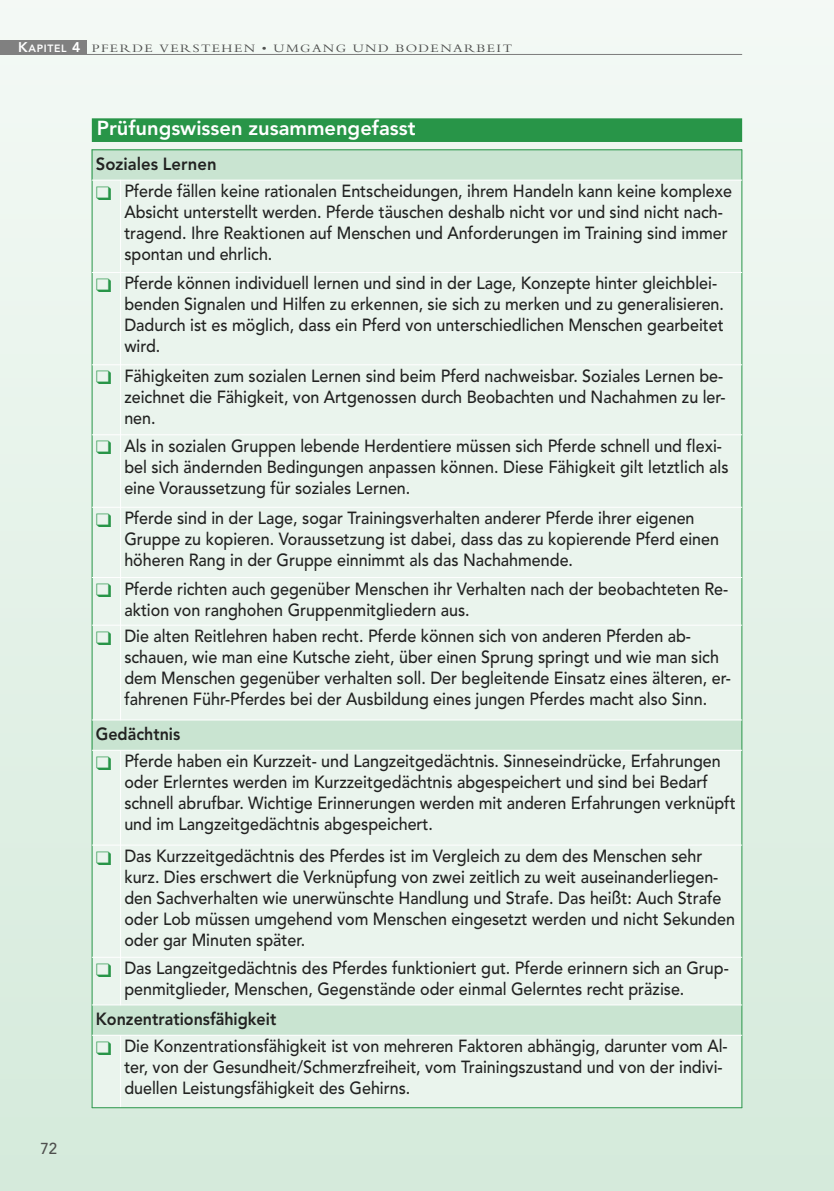
<style>
.page{position:relative;width:834px;height:1191px;background:#fff}
.page>*{position:absolute;margin:0;border:0;box-sizing:border-box;transform-origin:0 0}
.t1{font:800 20.12px "Avenir";color:#fff}
.t2{font:500 17.5px/21px "Avenir";color:#222221;scale:.92 1}
.t3{font:800 17.5px "Avenir";color:#222221;scale:.92 1}
.t4{font:800 17.5px "Avenir";color:#222221;scale:.95 1}
.t5{font:500 15.75px "Avenir";color:#4f4f4e;scale:.95 1}
.t6{font:11.9px "M Bembo";letter-spacing:.1em;color:#4f4f4e;scale:1.18 1}
.t7{font:800 10.5px "Avenir";letter-spacing:.065em;color:#fff}
.s1{font-size:14px}
.s2{color:#289548}
</style>
<div class="page">
<div style="left:0;top:0;width:833px;height:1191px;background:linear-gradient(to bottom,#f3f9f5,#d4eada)"></div>
<hr style="left:87px;top:54px;width:655px;height:1px;background:#7b7b7a">
<div style="left:0;top:40px;width:87px;height:15px;background:#808080"></div>
<div style="left:92px;top:118px;width:650px;height:24px;background:#289548"></div>
<div style="left:92px;top:150px;width:649px;height:30px;background:#c9e4d1"></div>
<div style="left:92px;top:180px;width:28px;height:92px;background:#eaf4ed"></div>
<div style="left:120px;top:180px;width:622px;height:92px;background:#eaf4ed"></div>
<div style="left:92px;top:272px;width:28px;height:93px;background:#eaf4ed"></div>
<div style="left:120px;top:272px;width:622px;height:93px;background:#eaf4ed"></div>
<div style="left:92px;top:365px;width:28px;height:70px;background:#eaf4ed"></div>
<div style="left:120px;top:365px;width:622px;height:70px;background:#eaf4ed"></div>
<div style="left:92px;top:435px;width:28px;height:72px;background:#eaf4ed"></div>
<div style="left:120px;top:435px;width:622px;height:72px;background:#eaf4ed"></div>
<div style="left:92px;top:507px;width:28px;height:70px;background:#eaf4ed"></div>
<div style="left:120px;top:507px;width:622px;height:70px;background:#eaf4ed"></div>
<div style="left:92px;top:577px;width:28px;height:48px;background:#eaf4ed"></div>
<div style="left:120px;top:577px;width:622px;height:48px;background:#eaf4ed"></div>
<div style="left:92px;top:625px;width:28px;height:95px;background:#eaf4ed"></div>
<div style="left:120px;top:625px;width:622px;height:95px;background:#eaf4ed"></div>
<div style="left:92px;top:720px;width:649px;height:30px;background:#c9e4d1"></div>
<div style="left:92px;top:750px;width:28px;height:95px;background:#eaf4ed"></div>
<div style="left:120px;top:750px;width:622px;height:95px;background:#eaf4ed"></div>
<div style="left:92px;top:845px;width:28px;height:112px;background:#eaf4ed"></div>
<div style="left:120px;top:845px;width:622px;height:112px;background:#eaf4ed"></div>
<div style="left:92px;top:957px;width:28px;height:48px;background:#eaf4ed"></div>
<div style="left:120px;top:957px;width:622px;height:48px;background:#eaf4ed"></div>
<div style="left:92px;top:1005px;width:649px;height:30px;background:#c9e4d1"></div>
<div style="left:92px;top:1035px;width:28px;height:73px;background:#eaf4ed"></div>
<div style="left:120px;top:1035px;width:622px;height:73px;background:#eaf4ed"></div>
<hr style="left:92px;top:150px;width:1px;height:958px;background:#289548">
<hr style="left:120px;top:180px;width:1px;height:540px;background:#fff">
<hr style="left:120px;top:750px;width:1px;height:255px;background:#fff">
<hr style="left:120px;top:1035px;width:1px;height:73px;background:#fff">
<hr style="left:741px;top:150px;width:1px;height:958px;background:#289548">
<hr style="left:92px;top:149px;width:650px;height:1px;background:#289548">
<hr style="left:92px;top:180px;width:650px;height:1px;background:#fff">
<hr style="left:92px;top:272px;width:650px;height:1px;background:#fff">
<hr style="left:92px;top:364px;width:650px;height:1px;background:#fff">
<hr style="left:92px;top:434px;width:650px;height:1px;background:#fff">
<hr style="left:92px;top:507px;width:650px;height:1px;background:#fff">
<hr style="left:92px;top:577px;width:650px;height:1px;background:#fff">
<hr style="left:92px;top:625px;width:650px;height:1px;background:#fff">
<hr style="left:92px;top:719px;width:650px;height:1px;background:#fff">
<hr style="left:92px;top:750px;width:650px;height:1px;background:#fff">
<hr style="left:92px;top:844px;width:650px;height:1px;background:#fff">
<hr style="left:92px;top:957px;width:650px;height:1px;background:#fff">
<hr style="left:92px;top:1004px;width:650px;height:1px;background:#fff">
<hr style="left:92px;top:1035px;width:650px;height:1px;background:#fff">
<hr style="left:92px;top:1107px;width:650px;height:1px;background:#289548">
<p class="t7" style="left:18px;top:44px;width:64px"><span class="s1">K</span>APITEL <span class="s1">4</span></p>
<p class="t6" style="left:92px;top:44px;width:357px">PFERDE VERSTEHEN • UMGANG UND BODENARBEIT</p>
<p class="t5" style="left:41px;top:1142px;width:19px">72</p>
<p class="t1" style="left:97px;top:119px;width:320px">Prüfungswissen zusammengefasst</p>
<p class="t4" style="left:96px;top:156px;width:128px">Soziales Lernen</p>
<p class="t2" style="left:124px;top:182px;width:662px;text-indent:-28px"><span class="s2">❑</span> Pferde fällen keine rationalen Entscheidungen, ihrem Handeln kann keine komplexe Absicht unterstellt werden. Pferde täuschen deshalb nicht vor und sind nicht nach&shy;tragend. Ihre Reaktionen auf Menschen und Anforderungen im Training sind immer spontan und ehrlich.</p>
<p class="t2" style="left:124px;top:274px;width:653px;text-indent:-28px"><span class="s2">❑</span> Pferde können individuell lernen und sind in der Lage, Konzepte hinter gleichblei&shy;benden Signalen und Hilfen zu erkennen, sie sich zu merken und zu generalisieren.<br>Dadurch ist es möglich, dass ein Pferd von unterschiedlichen Menschen gearbeitet wird.</p>
<p class="t2" style="left:124px;top:367px;width:655px;text-indent:-28px"><span class="s2">❑</span> Fähigkeiten zum sozialen Lernen sind beim Pferd nachweisbar. Soziales Lernen be&shy;zeichnet die Fähigkeit, von Artgenossen durch Beobachten und Nachahmen zu ler&shy;nen.</p>
<p class="t2" style="left:124px;top:436px;width:658px;text-indent:-28px"><span class="s2">❑</span> Als in sozialen Gruppen lebende Herdentiere müssen sich Pferde schnell und flexi&shy;bel sich ändernden Bedingungen anpassen können. Diese Fähigkeit gilt letztlich als eine Voraussetzung für soziales Lernen.</p>
<p class="t2" style="left:124px;top:509px;width:647px;text-indent:-28px"><span class="s2">❑</span> Pferde sind in der Lage, sogar Trainingsverhalten anderer Pferde ihrer eigenen<br>Gruppe zu kopieren. Voraussetzung ist dabei, dass das zu kopierende Pferd einen höheren Rang in der Gruppe einnimmt als das Nachahmende.</p>
<p class="t2" style="left:124px;top:579px;width:657px;text-indent:-28px"><span class="s2">❑</span> Pferde richten auch gegenüber Menschen ihr Verhalten nach der beobachteten Re&shy;aktion von ranghohen Gruppenmitgliedern aus.</p>
<p class="t2" style="left:124px;top:627px;width:660px;text-indent:-28px"><span class="s2">❑</span> Die alten Reitlehren haben recht. Pferde können sich von anderen Pferden ab&shy;schauen, wie man eine Kutsche zieht, über einen Sprung springt und wie man sich dem Menschen gegenüber verhalten soll. Der begleitende Einsatz eines älteren, er&shy;fahrenen Führ-Pferdes bei der Ausbildung eines jungen Pferdes macht also Sinn.</p>
<p class="t3" style="left:96px;top:726px;width:93px">Gedächtnis</p>
<p class="t2" style="left:124px;top:752px;width:665px;text-indent:-28px"><span class="s2">❑</span> Pferde haben ein Kurzzeit- und Langzeitgedächtnis. Sinneseindrücke, Erfahrungen oder Erlerntes werden im Kurzzeitgedächtnis abgespeichert und sind bei Bedarf schnell abrufbar. Wichtige Erinnerungen werden mit anderen Erfahrungen verknüpft und im Langzeitgedächtnis abgespeichert.</p>
<p class="t2" style="left:124px;top:847px;width:665px;text-indent:-28px"><span class="s2">❑</span> Das Kurzzeitgedächtnis des Pferdes ist im Vergleich zu dem des Menschen sehr kurz. Dies erschwert die Verknüpfung von zwei zeitlich zu weit auseinanderliegen&shy;den Sachverhalten wie unerwünschte Handlung und Strafe. Das heißt: Auch Strafe oder Lob müssen umgehend vom Menschen eingesetzt werden und nicht Sekunden oder gar Minuten später.</p>
<p class="t2" style="left:124px;top:959px;width:658px;text-indent:-28px"><span class="s2">❑</span> Das Langzeitgedächtnis des Pferdes funktioniert gut. Pferde erinnern sich an Grup&shy;penmitglieder, Menschen, Gegenstände oder einmal Gelerntes recht präzise.</p>
<p class="t3" style="left:96px;top:1011px;width:197px">Konzentrationsfähigkeit</p>
<p class="t2" style="left:124px;top:1037px;width:657px;text-indent:-28px"><span class="s2">❑</span> Die Konzentrationsfähigkeit ist von mehreren Faktoren abhängig, darunter vom Al&shy;ter, von der Gesundheit/Schmerzfreiheit, vom Trainingszustand und von der indivi&shy;duellen Leistungsfähigkeit des Gehirns.</p>
</div>
